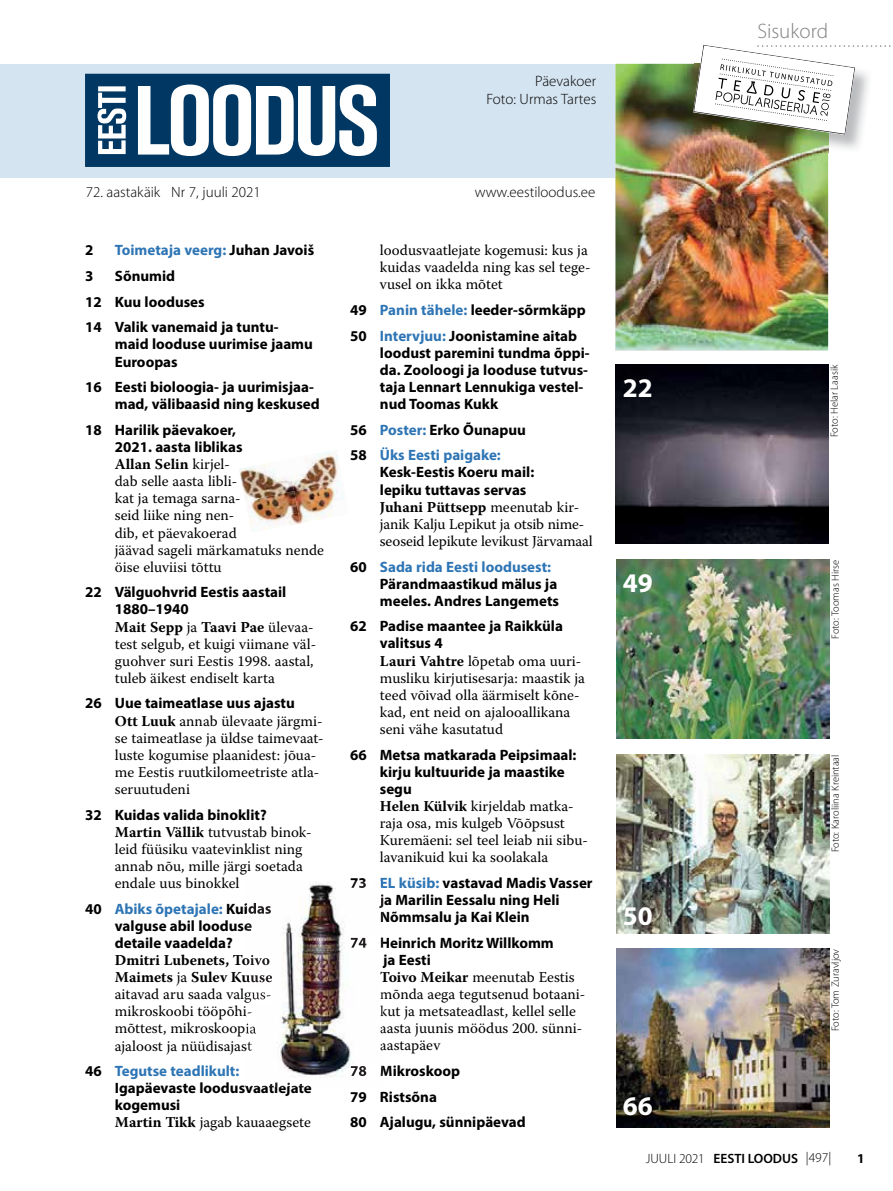
<style>
.page{position:relative;width:893px;height:1191px;background:#fff}
.page>*{position:absolute;margin:0;border:0;box-sizing:border-box;transform-origin:0 0}
.t1{font:700 27px "Myriad Pro";color:#fff}
.t2{font:300 21px "Myriad Pro";color:#808285}
.t3{font:15px/17.1px "Warnock Pro";color:#000}
.t4{font:700 15px/17.1px "Myriad Pro";color:#000}
.t5{font:300 15px/18px "Myriad Pro";color:#000;text-align:right}
.t6{font:700 15px/25.7px "Myriad Pro";color:#2e75b5}
.t7{font:600 13.5px "Myriad Pro";color:#000}
.t8{font:300 13.5px "Myriad Pro";color:#000}
.t9{font:700 13.5px "Myriad Pro";color:#000}
.t10{font:300 10.5px "Myriad Pro";color:#000}
.s1{color:#000}
.s2{font-weight:700}
.s3{color:#2e75b5}
.s4{font-weight:300}
</style>
<div class="page">
<div style="left:0;top:64px;width:617px;height:113px;background:#d5e4f1"></div>
<svg style="left:85px;top:74px;width:305px;height:93px"></svg>
<img style="left:615px;top:64px;width:213px;height:286px">
<img style="left:617px;top:949px;width:212px;height:178px">
<img style="left:617px;top:560px;width:212px;height:178px">
<img style="left:615px;top:365px;width:213px;height:178px">
<img style="left:617px;top:754px;width:212px;height:179px">
<img style="left:828px;top:135px;width:33px;height:17px">
<img style="left:694px;top:135px;width:134px;height:17px">
<svg style="left:693px;top:45px;width:198px;height:90px"></svg>
<img style="left:239px;top:463px;width:49px;height:33px">
<img style="left:288px;top:450px;width:51px;height:41px">
<img style="left:245px;top:491px;width:55px;height:39px">
<img style="left:294px;top:482px;width:49px;height:41px">
<img style="left:246px;top:881px;width:136px;height:197px">
<img style="left:246px;top:903px;width:25px;height:10px">
<img style="left:246px;top:920px;width:6px;height:14px">
<img style="left:246px;top:954px;width:24px;height:13px">
<img style="left:246px;top:971px;width:26px;height:11px">
<img style="left:246px;top:988px;width:25px;height:14px">
<img style="left:246px;top:1005px;width:6px;height:14px">
<img style="left:246px;top:1022px;width:10px;height:14px">
<img style="left:246px;top:1039px;width:6px;height:15px">
<img style="left:246px;top:1082px;width:63px;height:4px">
<img style="left:351px;top:881px;width:19px;height:7px">
<img style="left:379px;top:894px;width:3px;height:14px">
<svg style="left:381px;top:911px;width:1px;height:14px"></svg>
<img style="left:351px;top:937px;width:31px;height:10px">
<svg style="left:352px;top:981px;width:15px;height:1px"></svg>
<svg style="left:380px;top:954px;width:2px;height:28px"></svg>
<svg style="left:380px;top:988px;width:2px;height:65px"></svg>
<img style="left:351px;top:1065px;width:31px;height:13px">
<p class="t5" style="left:486px;top:72px;width:111px">Päevakoer<br>Foto: Urmas Tartes</p>
<h2 class="t2" style="left:757px;top:20px;width:72px">Sisukord</h2>
<p class="t5" style="left:86px;top:183px;width:177px">72. aastakäik Nr 7, juuli 2021</p>
<p class="t5" style="left:475px;top:183px;width:122px">www.eestiloodus.ee</p>
<p class="t4" style="left:85px;top:241px;width:10px">2</p>
<p class="t6" style="left:115px;top:237px;width:201px">Toimetaja veerg: <span class="s1">Juhan Javoiš</span></p>
<p class="t4" style="left:85px;top:267px;width:10px">3</p>
<p class="t4" style="left:85px;top:263px;width:195px;line-height:25.7px;text-indent:30px">Sõnumid<br>12 Kuu looduses<br>14 Valik vanemaid ja tuntu-</p>
<p class="t4" style="left:115px;top:335px;width:200px">maid looduse uurimise jaamu<br>Euroopas</p>
<p class="t4" style="left:115px;top:378px;width:206px;text-indent:-30px">16 Eesti bioloogia- ja uurimisjaa&shy;mad, välibaasid ning keskused</p>
<p class="t4" style="left:115px;top:421px;width:129px;text-indent:-30px">18 Harilik päevakoer,<br>2021. aasta liblikas</p>
<p class="t3" style="left:115px;top:455px;width:211px"><span class="s2">Allan Selin</span> kirjel-<br>dab selle aasta libli-<br>kat ja temaga sarna-<br>seid liike ning nen-<br>dib, et päevakoerad<br>jäävad sageli märkamatuks nende öise eluviisi tõttu</p>
<p class="t4" style="left:115px;top:583px;width:173px;text-indent:-30px">22 Välguohvrid Eestis aastail<br>1880–1940</p>
<p class="t3" style="left:115px;top:618px;width:203px"><span class="s2">Mait Sepp</span> ja <span class="s2">Taavi Pae</span> ülevaa&shy;test selgub, et kuigi viimane väl&shy;guohver suri Eestis 1998. aastal, tuleb äikest endiselt karta</p>
<p class="t4" style="left:85px;top:694px;width:211px">26 Uue taimeatlase uus ajastu</p>
<p class="t3" style="left:115px;top:712px;width:210px"><span class="s2">Ott Luuk</span> annab ülevaate järgmi&shy;se taimeatlase ja üldse taimevaat&shy;luste kogumise plaanidest: jõua&shy;me Eestis ruutkilomeetriste atla&shy;seruutudeni</p>
<p class="t4" style="left:85px;top:805px;width:183px">32 Kuidas valida binoklit?</p>
<p class="t3" style="left:115px;top:823px;width:198px"><span class="s2">Martin Vällik</span> tutvustab binok&shy;leid füüsiku vaatevinklist ning annab nõu, mille järgi soetada endale uus binokkel</p>
<p class="t4" style="left:115px;top:899px;width:158px;text-indent:-30px">40 <span class="s3">Abiks õpetajale:</span> Kuidas valguse abil looduse detaile vaadelda?</p>
<p class="t3" style="left:115px;top:951px;width:159px"><span class="s2">Dmitri Lubenets, Toivo<br>Maimets</span> ja <span class="s2">Sulev Kuuse </span>aitavad aru saada valgus&shy;mikroskoobi tööpõhi&shy;mõttest, mikroskoopia ajaloost ja nüüdisajast</p>
<p class="t4" style="left:115px;top:1062px;width:198px;text-indent:-30px">46 <span class="s3">Tegutse teadlikult:<br></span>Igapäevaste loodusvaatlejate kogemusi</p>
<p class="t3" style="left:115px;top:1113px;width:198px"><span class="s2">Martin Tikk</span> jagab kauaaegsete</p>
<p class="t3" style="left:380px;top:241px;width:212px">loodusvaatlejate kogemusi: kus ja kuidas vaadelda ning kas sel tege&shy;vusel on ikka mõtet</p>
<p class="t4" style="left:350px;top:297px;width:237px;line-height:25.7px">49 <span class="s3">Panin tähele:</span> leeder-sõrmkäpp<br>50 <span class="s3">Intervjuu:</span> Joonistamine aitab</p>
<p class="t4" style="left:380px;top:344px;width:211px">loodust paremini tundma õppi&shy;da. Zooloogi ja looduse tutvus&shy;taja Lennart Lennukiga vestel&shy;nud Toomas Kukk</p>
<p class="t6" style="left:350px;top:416px;width:177px"><span class="s1">56</span> Poster: <span class="s1">Erko Õunapuu<br>58</span> Üks Eesti paigake:</p>
<p class="t4" style="left:380px;top:463px;width:156px">Kesk-Eestis Koeru mail: lepiku tuttavas servas</p>
<p class="t3" style="left:380px;top:498px;width:214px"><span class="s2">Juhani Püttsepp</span> meenutab kir&shy;janik Kalju Lepikut ja otsib nime&shy;seoseid lepikute levikust Järvamaal</p>
<p class="t4" style="left:380px;top:557px;width:181px;text-indent:-30px">60 <span class="s3">Sada rida Eesti loodusest:<br></span>Pärandmaastikud mälus ja meeles. Andres Langemets</p>
<p class="t4" style="left:380px;top:617px;width:185px;text-indent:-30px">62 Padise maantee ja Raikküla valitsus 4</p>
<p class="t3" style="left:380px;top:652px;width:207px"><span class="s2">Lauri Vahtre</span> lõpetab oma uuri&shy;musliku kirjutisesarja: maastik ja teed võivad olla äärmiselt kõne&shy;kad, ent neid on ajalooallikana seni vähe kasutatud</p>
<p class="t4" style="left:380px;top:745px;width:198px;text-indent:-30px">66 Metsa matkarada Peipsimaal: kirju kultuuride ja maastike segu</p>
<p class="t3" style="left:380px;top:797px;width:210px"><span class="s2">Helen Külvik</span> kirjeldab matka&shy;raja osa, mis kulgeb Võõpsust<br>Kuremäeni: sel teel leiab nii sibu&shy;lavanikuid kui ka soolakala</p>
<p class="t4" style="left:380px;top:873px;width:214px;text-indent:-30px">73 <span class="s3">EL küsib:</span> vastavad Madis Vasser ja Marilin Eessalu ning Heli<br>Nõmmsalu ja Kai Klein</p>
<p class="t4" style="left:383px;top:933px;width:172px;text-indent:-33px">74 Heinrich Moritz Willkomm ja Eesti</p>
<p class="t3" style="left:380px;top:968px;width:207px"><span class="s2">Toivo Meikar</span> meenutab Eestis mõnda aega tegutsenud botaani&shy;kut ja metsateadlast, kellel selle aasta juunis möödus 200. sünni&shy;aastapäev</p>
<p class="t4" style="left:350px;top:1057px;width:177px;line-height:25.7px">78 Mikroskoop<br>79 Ristsõna<br>80 Ajalugu, sünnipäevad</p>
<h1 class="t1" style="left:623px;top:371px;width:31px">22</h1>
<h1 class="t1" style="left:623px;top:565px;width:31px">49</h1>
<h1 class="t1" style="left:623px;top:898px;width:31px">50</h1>
<h1 class="t1" style="left:623px;top:1088px;width:31px">66</h1>
<p class="t10" style="left:828px;top:437px;width:74px;rotate:-90deg">Foto: Helar Laasik</p>
<p class="t10" style="left:829px;top:639px;width:81px;rotate:-90deg">Foto: Toomas Hirse</p>
<p class="t10" style="left:829px;top:852px;width:99px;rotate:-90deg">Foto: Karoliina Kreintaal</p>
<p class="t10" style="left:829px;top:1031px;width:84px;rotate:-90deg">Foto: Tom Zuravljov</p>
<p class="t8" style="left:806px;top:1150px;width:27px">|497|</p>
<p class="t7" style="left:646px;top:1150px;width:154px"><span class="s4">JUULI</span> <span class="s4">2021</span> EESTI LOODUS</p>
<p class="t9" style="left:857px;top:1149px;width:9px">1</p>
</div>
